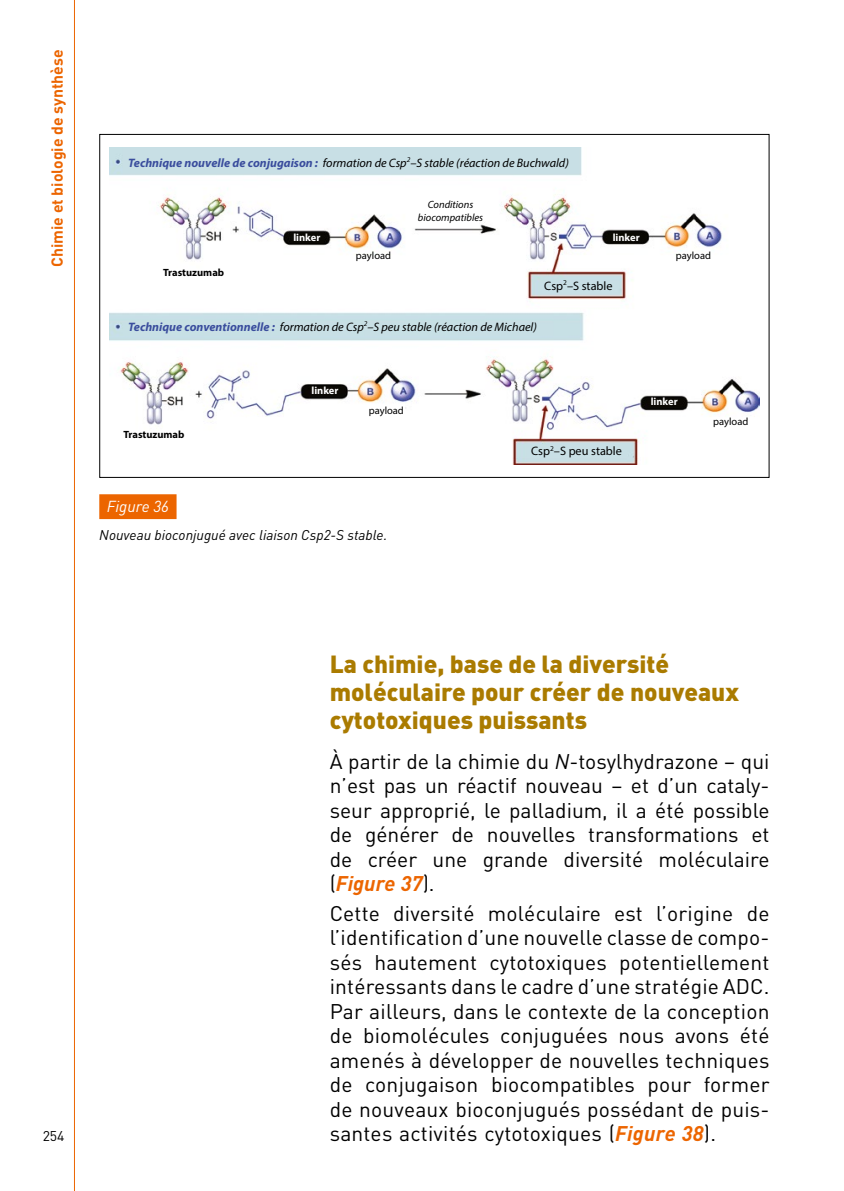
<style>
.page{position:relative;width:844px;height:1191px;background:#fff}
.page>*{position:absolute;margin:0;border:0;box-sizing:border-box;transform-origin:0 0}
.t1{font:900 24.5px/28px "DIN";color:#aa7b00}
.t2{font:21px/24.5px "DIN";color:#000;text-align:justify}
.t3{font:700 15.75px "DIN";color:#ec6500}
.t4{font:italic 15.75px "DIN";color:#fff}
.t5{font:italic 14px "DIN";color:#000}
.t6{font:14px "DIN";color:#000}
.t7{font:italic 12.25px "Myriad Pro";color:#000}
.t8{font:12.25px "Myriad Pro";color:#000}
.t9{font:10.5px "Myriad Pro";color:#000}
.t10{font:italic 10.5px/12.6px "Myriad Pro";color:#000;text-align:center}
.t11{font:700 10.5px "Myriad Pro";color:#fff}
.t12{font:700 10.5px "Myriad Pro";color:#000}
.s1{font-weight:700;color:#3a4d9d}
.s2{font-style:italic}
.s3{font-weight:700;font-style:italic;color:#ec6500}
</style>
<div class="page">
<svg style="left:74px;top:0;width:1px;height:1191px"></svg>
<div style="left:99px;top:494px;width:77px;height:25px;background:#ec6500"></div>
<img style="left:109px;top:148px;width:650px;height:316px">
<p class="t3" style="left:47px;top:267px;width:219px;rotate:-90deg">Chimie et biologie de synthèse</p>
<p class="t7" style="left:128px;top:155px;width:442px"><span class="s1">Technique nouvelle de conjugaison :</span> formation de Csp<sup>2</sup>–S stable (réaction de Buchwald)</p>
<p class="t10" style="left:418px;top:198px;width:67px">Conditions biocompatibles</p>
<p class="t12" style="left:163px;top:266px;width:63px">Trastuzumab</p>
<p class="t11" style="left:293px;top:231px;width:28px">linker</p>
<p class="t11" style="left:612px;top:230px;width:28px">linker</p>
<p class="t9" style="left:356px;top:249px;width:37px">payload</p>
<p class="t9" style="left:675px;top:249px;width:37px">payload</p>
<p class="t8" style="left:544px;top:278px;width:70px">Csp<sup>2</sup>–S stable</p>
<p class="t7" style="left:128px;top:319px;width:410px"><span class="s1">Technique conventionnelle :</span> formation de Csp<sup>2</sup>–S peu stable (réaction de Michael)</p>
<p class="t12" style="left:123px;top:427px;width:63px">Trastuzumab</p>
<p class="t11" style="left:311px;top:383px;width:28px">linker</p>
<p class="t9" style="left:368px;top:404px;width:37px">payload</p>
<p class="t4" style="left:107px;top:496px;width:64px">Figure 36</p>
<p class="t5" style="left:99px;top:526px;width:289px">Nouveau bioconjugué avec liaison Csp2-S stable.</p>
<p class="t8" style="left:531px;top:444px;width:92px">Csp<sup>2</sup>–S peu stable</p>
<p class="t11" style="left:650px;top:395px;width:28px">linker</p>
<p class="t9" style="left:713px;top:415px;width:37px">payload</p>
<p class="t6" style="left:43px;top:1127px;width:23px">254</p>
<p class="t1" style="left:329px;top:649px;width:411px">La chimie, base de la diversité moléculaire pour créer de nouveaux cytotoxiques puissants</p>
<p class="t2" style="left:329px;top:748px;width:441px">À partir de la chimie du <span class="s2">N</span>-tosylhydrazone – qui n’est pas un réactif nouveau – et d’un cataly&shy;seur approprié, le palladium, il a été possible de générer de nouvelles transformations et de créer une grande diversité moléculaire (<span class="s3">Figure 37</span>).</p>
<p class="t2" style="left:329px;top:900px;width:441px">Cette diversité moléculaire est l’origine de l’identification d’une nouvelle classe de compo&shy;sés hautement cytotoxiques potentiellement intéressants dans le cadre d’une stratégie ADC.<br>Par ailleurs, dans le contexte de la conception de biomolécules conjuguées nous avons été amenés à développer de nouvelles techniques de conjugaison biocompatibles pour former de nouveaux bioconjugués possédant de puis&shy;santes activités cytotoxiques (<span class="s3">Figure 38</span>).</p>
</div>
